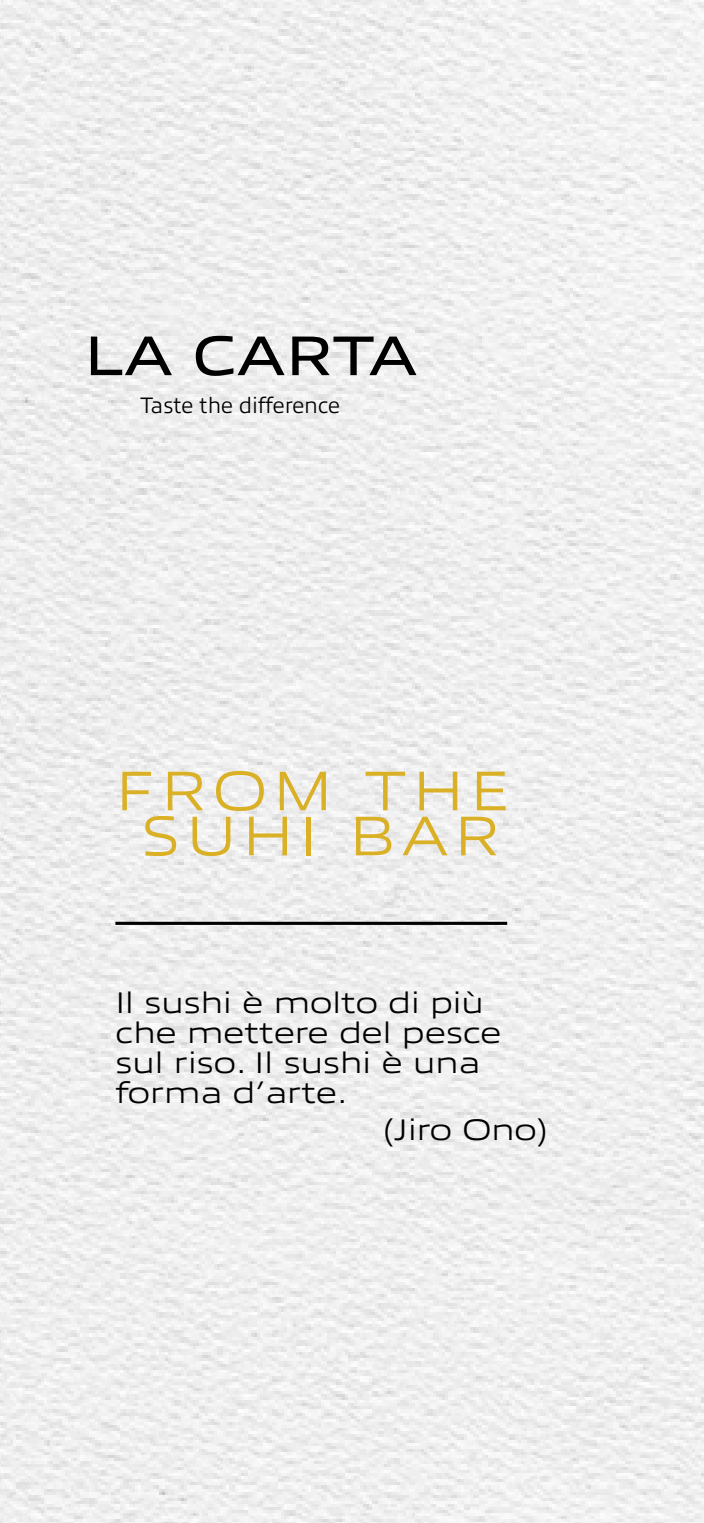
<style>
.page{position:relative;width:704px;height:1523px;background:#fff}
.page>*{position:absolute;margin:0;border:0;box-sizing:border-box;transform-origin:0 0}
.Titolo{font:300 56.25px "Allumi Std Extended";letter-spacing:.1em;color:#dab126}
.Titolo-2{font:56.25px "Allumi Std Extended";color:#000}
.subtitle{font:300 30px/30px "Allumi Std Extended";color:#000}
.subtitle-2{font:300 22.5px "Allumi Std";color:#000}
</style>
<div class="page">
<img style="left:0;top:0;width:703px;height:1522px">
<svg style="left:115px;top:921px;width:392px;height:4px;background:#333"></svg>
<p class="Titolo-2" style="left:84px;top:325px;width:334px">LA CARTA</p>
<p class="subtitle-2" style="left:140px;top:393px;width:201px">Taste the difference</p>
<p class="Titolo" style="left:115px;top:760px;width:396px">FROM THE</p>
<p class="Titolo" style="left:141px;top:805px;width:361px">SUHI BAR</p>
<p class="subtitle" style="left:115px;top:988px;width:387px">Il sushi è molto di più che mettere del pesce sul riso. Il sushi è una forma d’arte.</p>
<p class="subtitle" style="left:383px;top:1115px;width:166px">(Jiro Ono)</p>
</div>
